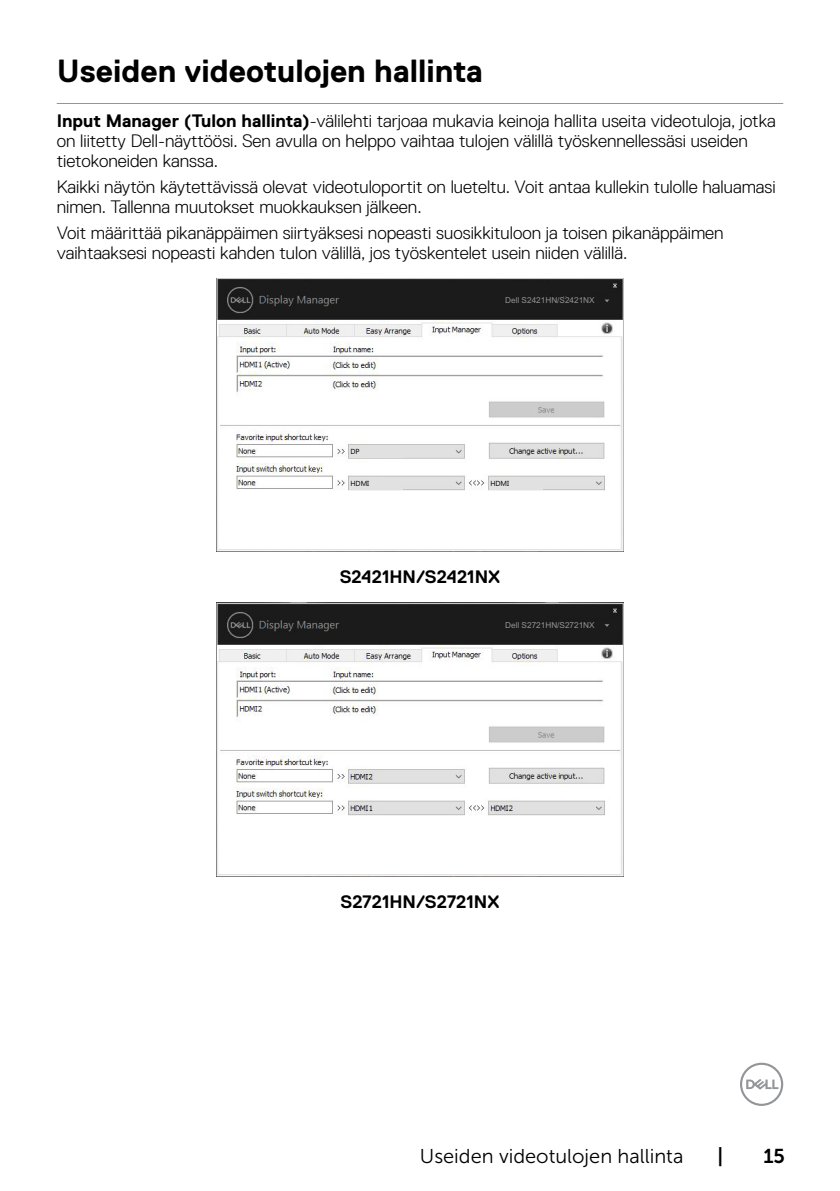
<style>
.page{position:relative;width:840px;height:1191px;background:#fff}
.page>*{position:absolute;margin:0;border:0;box-sizing:border-box;transform-origin:0 0}
.t1{font:700 32px "Dell Replica";color:#000}
.t2{font:20px "Museo Sans For Dell 300";color:#000}
.t3{font:20px "Museo Sans For Dell 700";color:#000}
.t4{font:300 18px/20px "Dell Replica";color:#000}
.t5{font:700 18px "Dell Replica";color:#000}
.t6{font:8.2px "Arial";color:#939393}
.t7{font:7.2px "Ebrima";color:#000}
.s1{font-weight:700}
</style>
<div class="page">
<svg style="left:740px;top:1062px;width:42px;height:44px"></svg>
<hr style="left:57px;top:103px;width:725px;height:1px;background:#939598">
<img style="left:216px;top:278px;width:407px;height:273px">
<div style="left:522px;top:297px;width:88px;height:9px;background:#1b1b1b"></div>
<div style="left:349px;top:445px;width:53px;height:12px;background:#e1e1e1"></div>
<div style="left:349px;top:477px;width:53px;height:12px;background:#e1e1e1"></div>
<div style="left:489px;top:477px;width:53px;height:12px;background:#e1e1e1"></div>
<img style="left:216px;top:602px;width:407px;height:274px">
<div style="left:522px;top:621px;width:88px;height:10px;background:#1b1b1b"></div>
<h1 class="t1" style="left:57px;top:53px;width:427px">Useiden videotulojen hallinta</h1>
<p class="t4" style="left:57px;top:111px;width:720px"><span class="s1">Input Manager (Tulon hallinta)</span>-välilehti tarjoaa mukavia keinoja hallita useita videotuloja, jotka on liitetty Dell-näyttöösi. Sen avulla on helppo vaihtaa tulojen välillä työskennellessäsi useiden tietokoneiden kanssa.</p>
<p class="t4" style="left:57px;top:177px;width:720px">Kaikki näytön käytettävissä olevat videotuloportit on lueteltu. Voit antaa kullekin tulolle haluamasi nimen. Tallenna muutokset muokkauksen jälkeen.</p>
<p class="t4" style="left:57px;top:223px;width:668px">Voit määrittää pikanäppäimen siirtyäksesi nopeasti suosikkituloon ja toisen pikanäppäimen vaihtaaksesi nopeasti kahden tulon välillä, jos työskentelet usein niiden välillä.</p>
<p class="t6" style="left:505px;top:296px;width:91px">Dell S2421HN/S2421NX</p>
<p class="t7" style="left:350px;top:446px;width:11px">DP</p>
<p class="t7" style="left:350px;top:478px;width:20px">HDMI</p>
<p class="t7" style="left:490px;top:478px;width:20px">HDMI</p>
<p class="t5" style="left:339px;top:567px;width:162px">S2421HN/S2421NX</p>
<p class="t6" style="left:505px;top:620px;width:91px">Dell S2721HN/S2721NX</p>
<p class="t5" style="left:340px;top:891px;width:160px">S2721HN/S2721NX</p>
<p class="t2" style="left:419px;top:1145px;width:265px">Useiden videotulojen hallinta</p>
<p class="t3" style="left:717px;top:1144px;width:7px">|</p>
<p class="t3" style="left:762px;top:1144px;width:23px">15</p>
</div>
